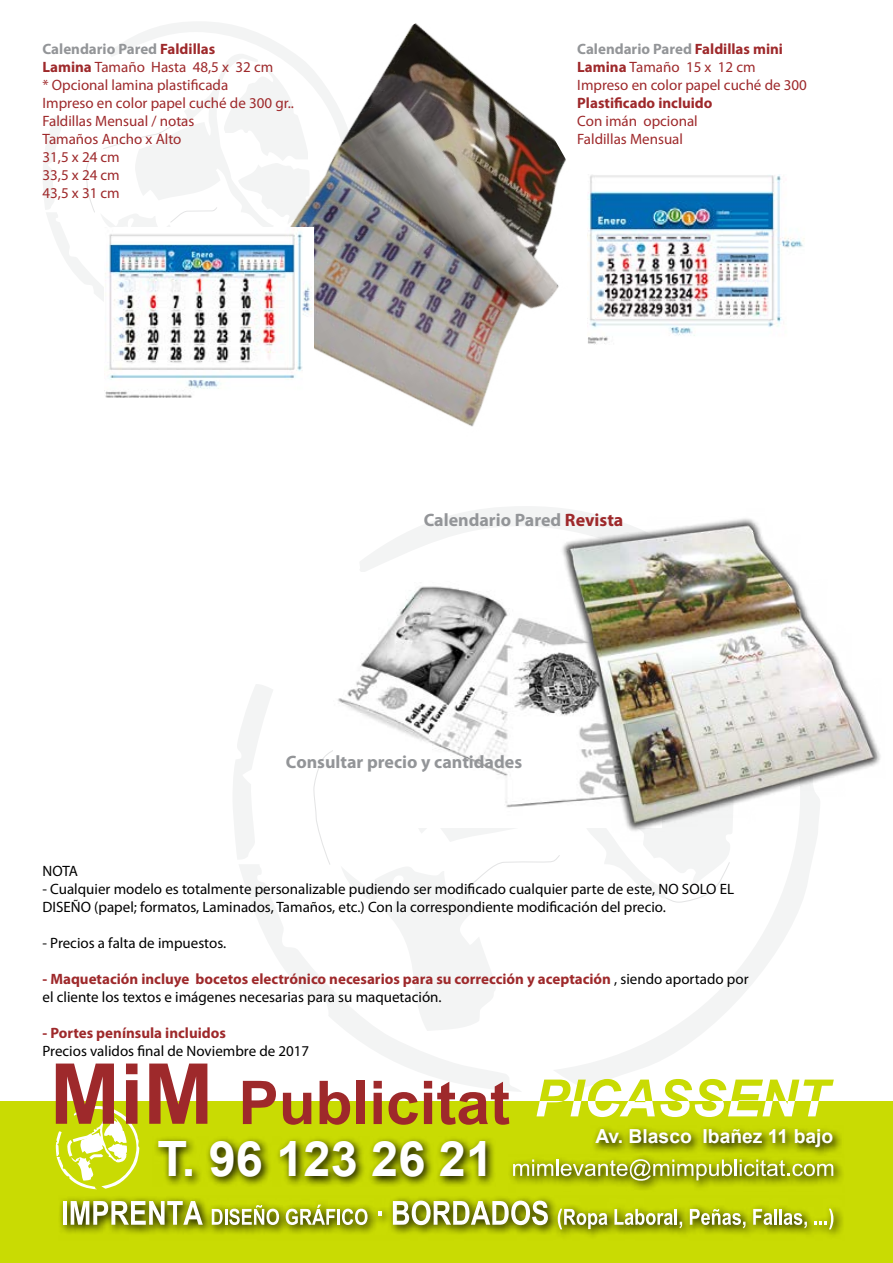
<style>
.page{position:relative;width:893px;height:1263px;background:#fff}
.page>*{position:absolute;margin:0;border:0;box-sizing:border-box;transform-origin:0 0}
.t1{font:italic 700 51.45px "Arial";color:#c9db03}
.t2{font:700 48.75px "Arial";color:#fff}
.t3{font:700 19.35px "Arial";color:#fff}
.t4{font:700 18px "Myriad Pro";color:#939598}
.t5{font:15px/18px "Myriad Pro";color:#9e292b}
.t6{font:15px/18px "Myriad Pro";color:#000}
.t7{font:700 15px/18px "Myriad Pro";color:#9e292b}
.s1{font-weight:700;color:#939598}
.s2{font-weight:700}
.s3{color:#9e292b}
.s4{font-weight:400;color:#000}
</style>
<div class="page">
<svg style="left:111px;top:26px;width:50px;height:28px"></svg>
<svg style="left:43px;top:54px;width:118px;height:247px"></svg>
<svg style="left:360px;top:506px;width:455px;height:581px"></svg>
<svg style="left:406px;top:567px;width:261px;height:332px"></svg>
<svg style="left:573px;top:846px;width:162px;height:41px"></svg>
<svg style="left:233px;top:684px;width:40px;height:175px"></svg>
<svg style="left:239px;top:864px;width:283px;height:228px"></svg>
<svg style="left:341px;top:866px;width:155px;height:165px"></svg>
<div style="left:0;top:1102px;width:893px;height:161px;background:#c9db03"></div>
<svg style="left:594px;top:1127px;width:247px;height:27px"></svg>
<svg style="left:59px;top:1197px;width:784px;height:39px"></svg>
<hr style="left:63px;top:1201px;width:4px;height:24px;background:#fff">
<svg style="left:71px;top:1201px;width:132px;height:24px;background:#b6bc7d"></svg>
<svg style="left:212px;top:1205px;width:67px;height:20px"></svg>
<svg style="left:286px;top:1205px;width:49px;height:20px"></svg>
<hr style="left:337px;top:1209px;width:3px;height:16px;background:#fff">
<svg style="left:342px;top:1209px;width:26px;height:16px"></svg>
<svg style="left:378px;top:1211px;width:3px;height:4px"></svg>
<svg style="left:393px;top:1200px;width:155px;height:25px;background:#b8bd7a"></svg>
<svg style="left:558px;top:1209px;width:49px;height:20px"></svg>
<svg style="left:614px;top:1209px;width:68px;height:19px"></svg>
<svg style="left:690px;top:1209px;width:55px;height:19px"></svg>
<svg style="left:753px;top:1209px;width:19px;height:16px"></svg>
<hr style="left:774px;top:1209px;width:3px;height:16px;background:#fff">
<hr style="left:779px;top:1209px;width:3px;height:16px;background:#fff">
<svg style="left:784px;top:1213px;width:23px;height:15px"></svg>
<svg style="left:815px;top:1209px;width:18px;height:20px"></svg>
<svg style="left:510px;top:1154px;width:333px;height:36px"></svg>
<svg style="left:513px;top:1159px;width:320px;height:22px;background:#b1bb3e"></svg>
<svg style="left:155px;top:1138px;width:339px;height:48px"></svg>
<svg style="left:56px;top:1063px;width:83px;height:126px"></svg>
<svg style="left:149px;top:1063px;width:58px;height:61px"></svg>
<svg style="left:243px;top:1081px;width:33px;height:43px"></svg>
<svg style="left:283px;top:1093px;width:28px;height:32px"></svg>
<svg style="left:320px;top:1081px;width:30px;height:44px"></svg>
<div style="left:357px;top:1081px;width:8px;height:43px;background:#9e292b"></div>
<svg style="left:374px;top:1081px;width:8px;height:43px"></svg>
<svg style="left:388px;top:1092px;width:30px;height:33px"></svg>
<svg style="left:424px;top:1081px;width:85px;height:44px"></svg>
<img style="left:161px;top:22px;width:434px;height:405px">
<img style="left:338px;top:573px;width:211px;height:254px">
<img style="left:549px;top:506px;width:332px;height:340px">
<img style="left:105px;top:227px;width:208px;height:170px">
<img style="left:588px;top:174px;width:217px;height:170px">
<p class="t5" style="left:43px;top:40px;width:253px"><span class="s1">Calendario Pared</span> <span class="s2">Faldillas<br>Lamina</span> Tamaño Hasta 48,5 x 32 cm<br>* Opcional lamina plastificada<br>Impreso en color papel cuché de 300 gr..<br>Faldillas Mensual / notas<br>Tamaños Ancho x Alto<br>31,5 x 24 cm<br>33,5 x 24 cm<br>43,5 x 31 cm</p>
<p class="t5" style="left:577px;top:40px;width:231px"><span class="s1">Calendario Pared</span> <span class="s2">Faldillas mini<br>Lamina</span> Tamaño 15 x 12 cm<br>Impreso en color papel cuché de 300</p>
<p class="t7" style="left:577px;top:93px;width:137px">Plastificado incluido</p>
<p class="t5" style="left:577px;top:112px;width:122px">Con imán opcional<br>Faldillas Mensual</p>
<p class="t4" style="left:424px;top:508px;width:201px">Calendario Pared <span class="s3">Revista</span></p>
<p class="t4" style="left:286px;top:750px;width:238px">Consultar precio y cantidades</p>
<p class="t6" style="left:43px;top:861px;width:37px">NOTA</p>
<p class="t6" style="left:43px;top:879px;width:693px">- Cualquier modelo es totalmente personalizable pudiendo ser modificado cualquier parte de este, NO SOLO EL<br>DISEÑO (papel; formatos, Laminados, Tamaños, etc.) Con la correspondiente modificación del precio.</p>
<p class="t6" style="left:43px;top:933px;width:185px">- Precios a falta de impuestos.</p>
<p class="t7" style="left:43px;top:969px;width:708px">- Maquetación incluye bocetos electrónico necesarios para su corrección y aceptación <span class="s4">, siendo aportado por el cliente los textos e imágenes necesarias para su maquetación.</span></p>
<p class="t7" style="left:43px;top:1023px;width:185px">- Portes península incluidos</p>
<p class="t6" style="left:43px;top:1041px;width:268px">Precios validos final de Noviembre de 2017</p>
<h2 class="t2" style="left:157px;top:1124px;width:337px">T. 96 123 26 21</h2>
<h1 class="t1" style="left:534px;top:1064px;width:296px">PICASSENT</h1>
<p class="t3" style="left:595px;top:1123px;width:239px">Av. Blasco Ibañez 11 bajo</p>
</div>
